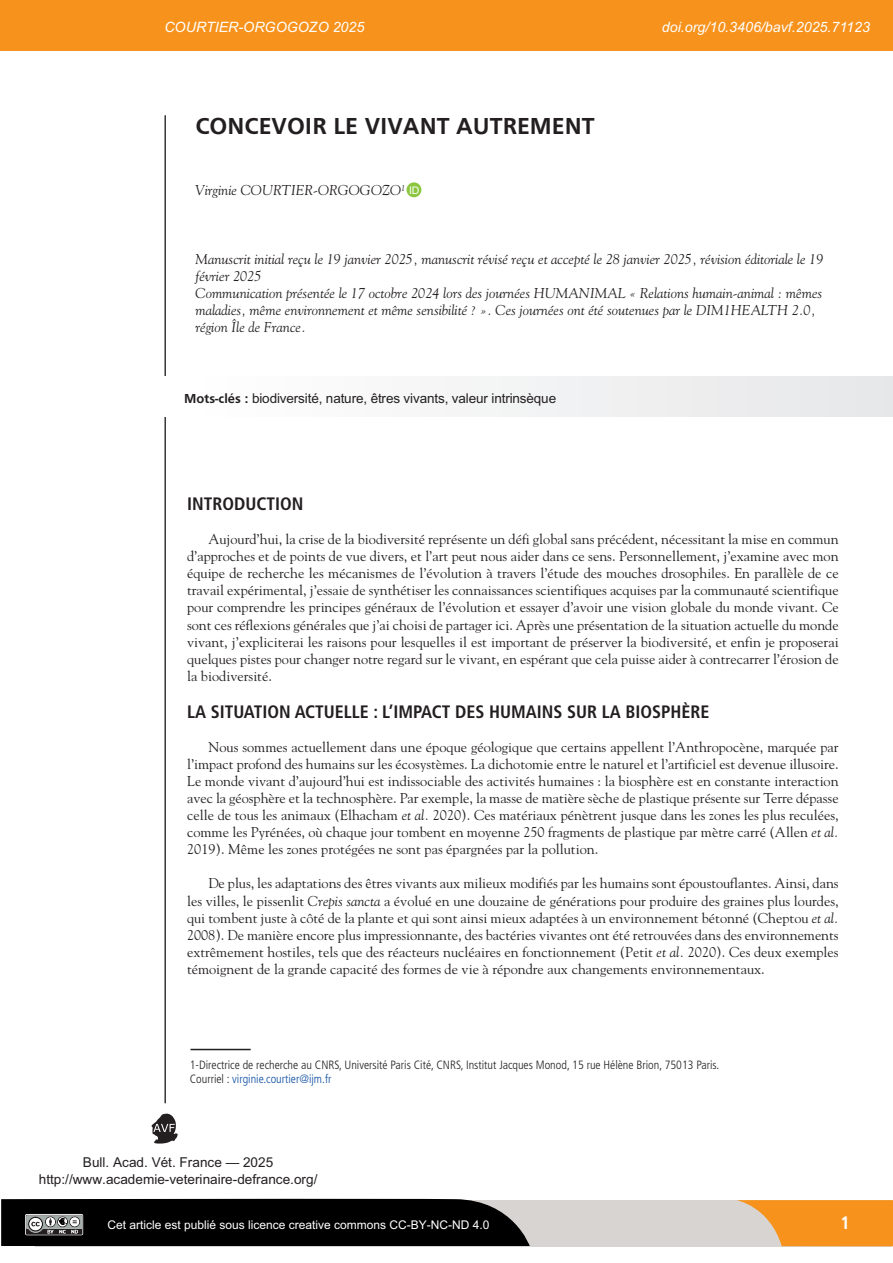
<style>
.page{position:relative;width:893px;height:1263px;background:#fff}
.page>*{position:absolute;margin:0;border:0;box-sizing:border-box;transform-origin:0 0}
.t1{font:700 24px "Frutiger";color:#231f20}
.t2{font:700 condensed 18px "Frutiger";color:#231f20}
.t3{font:700 condensed 18px "Frutiger";color:#fff}
.t4{font:14.25px/17.1px "Goudy";color:#231f20;text-align:justify}
.t5{font:italic 14.25px/17.1px "Goudy";color:#231f20}
.t6{font:italic 14.25px "Arial";color:#fff}
.t7{font:13.65px/16.4px "Arial";color:#231f20;text-align:center}
.t8{font:13.5px "Arial";letter-spacing:-.01em;color:#231f20}
.t9{font:300 condensed 12px/14.4px "Frutiger";color:#231f20}
.t10{font:12px "Arial";color:#fff}
.s1{font-family:"Arial";font-style:normal;font-size:10.5px;color:#fff}
.s2{font-family:"Frutiger";font-weight:700}
.s3{font-style:italic}
.s4{color:#0d4da1}
</style>
<div class="page">
<div style="left:36px;top:1199px;width:856px;height:47px;background:#d7d4d2"></div>
<svg style="left:737px;top:1200px;width:156px;height:46px"></svg>
<svg style="left:151px;top:1113px;width:27px;height:31px"></svg>
<div style="left:0;top:0;width:893px;height:51px;background:#f7931d"></div>
<hr style="left:165px;top:115px;width:1px;height:988px;background:#231f20">
<svg style="left:1px;top:1198px;width:529px;height:48px;background:#141414"></svg>
<div style="left:0;top:377px;width:893px;height:39px;background:linear-gradient(to right,#fff,#e7e8e9)"></div>
<hr style="left:190px;top:1049px;width:61px;height:1px;background:#231f20">
<div style="left:406px;top:182px;width:15px;height:15px;background:#8bc63e;border-radius:50%"></div>
<p class="t6" style="left:164px;top:18px;width:202px">COURTIER-ORGOGOZO 2025</p>
<p class="t6" style="left:662px;top:18px;width:210px">doi.org/10.3406/bavf.2025.71123</p>
<h1 class="t1" style="left:195px;top:112px;width:401px">CONCEVOIR LE VIVANT AUTREMENT</h1>
<p class="t5" style="left:195px;top:181px;width:226px">Virginie COURTIER-ORGOGOZO<sup>1</sup> <span class="s1">ID</span></p>
<p class="t5" style="left:195px;top:250px;width:630px">Manuscrit initial reçu le 19 janvier 2025, manuscrit révisé reçu et accepté le 28 janvier 2025, révision éditoriale le 19 février 2025<br>Communication présentée le 17 octobre 2024 lors des journées HUMANIMAL « Relations humain-animal : mêmes maladies, même environnement et même sensibilité ? ». Ces journées ont été soutenues par le DIM1HEALTH 2.0, région Île de France.</p>
<p class="t8" style="left:184px;top:390px;width:373px"><span class="s2">Mots-clés :</span> biodiversité, nature, êtres vivants, valeur intrinsèque</p>
<p class="t2" style="left:187px;top:497px;width:118px">INTRODUCTION</p>
<p class="t4" style="left:187px;top:530px;width:653px;text-indent:21px">Aujourd’hui, la crise de la biodiversité représente un défi global sans précédent, nécessitant la mise en commun d’approches et de points de vue divers, et l’art peut nous aider dans ce sens. Personnellement, j’examine avec mon équipe de recherche les mécanismes de l’évolution à travers l’étude des mouches drosophiles. En parallèle de ce travail expérimental, j’essaie de synthétiser les connaissances scientifiques acquises par la communauté scientifique pour comprendre les principes généraux de l’évolution et essayer d’avoir une vision globale du monde vivant. Ce sont ces réflexions générales que j’ai choisi de partager ici. Après une présentation de la situation actuelle du monde vivant, j’expliciterai les raisons pour lesquelles il est important de préserver la biodiversité, et enfin je proposerai quelques pistes pour changer notre regard sur le vivant, en espérant que cela puisse aider à contrecarrer l’érosion de la biodiversité.</p>
<p class="t2" style="left:187px;top:704px;width:524px">LA SITUATION ACTUELLE : L’IMPACT DES HUMAINS SUR LA BIOSPHÈRE</p>
<p class="t4" style="left:187px;top:738px;width:653px;text-indent:21px">Nous sommes actuellement dans une époque géologique que certains appellent l’Anthropocène, marquée par l’impact profond des humains sur les écosystèmes. La dichotomie entre le naturel et l’artificiel est devenue illusoire.<br>Le monde vivant d’aujourd’hui est indissociable des activités humaines : la biosphère est en constante interaction avec la géosphère et la technosphère. Par exemple, la masse de matière sèche de plastique présente sur Terre dépasse celle de tous les animaux (Elhacham <span class="s3">et al.</span> 2020). Ces matériaux pénètrent jusque dans les zones les plus reculées, comme les Pyrénées, où chaque jour tombent en moyenne 250 fragments de plastique par mètre carré (Allen <span class="s3">et al.<br></span>2019). Même les zones protégées ne sont pas épargnées par la pollution.</p>
<p class="t4" style="left:187px;top:875px;width:653px;text-indent:21px">De plus, les adaptations des êtres vivants aux milieux modifiés par les humains sont époustouflantes. Ainsi, dans les villes, le pissenlit <span class="s3">Crepis sancta</span> a évolué en une douzaine de générations pour produire des graines plus lourdes, qui tombent juste à côté de la plante et qui sont ainsi mieux adaptées à un environnement bétonné (Cheptou <span class="s3">et al.<br></span>2008). De manière encore plus impressionnante, des bactéries vivantes ont été retrouvées dans des environnements extrêmement hostiles, tels que des réacteurs nucléaires en fonctionnement (Petit <span class="s3">et al.</span> 2020). Ces deux exemples témoignent de la grande capacité des formes de vie à répondre aux changements environnementaux.</p>
<p class="t9" style="left:190px;top:1058px;width:531px">1-Directrice de recherche au CNRS, Université Paris Cité, CNRS, Institut Jacques Monod, 15 rue Hélène Brion, 75013 Paris.<br>Courriel : <span class="s4">virginie.courtier@ijm.fr</span></p>
<p class="t7" style="left:39px;top:1154px;width:280px">Bull. Acad. Vét. France — 2025 http://www.academie-veterinaire-defrance.org/</p>
<p class="t10" style="left:107px;top:1217px;width:384px">Cet article est publié sous licence creative commons CC-BY-NC-ND 4.0</p>
<p class="t3" style="left:841px;top:1216px;width:11px">1</p>
</div>
